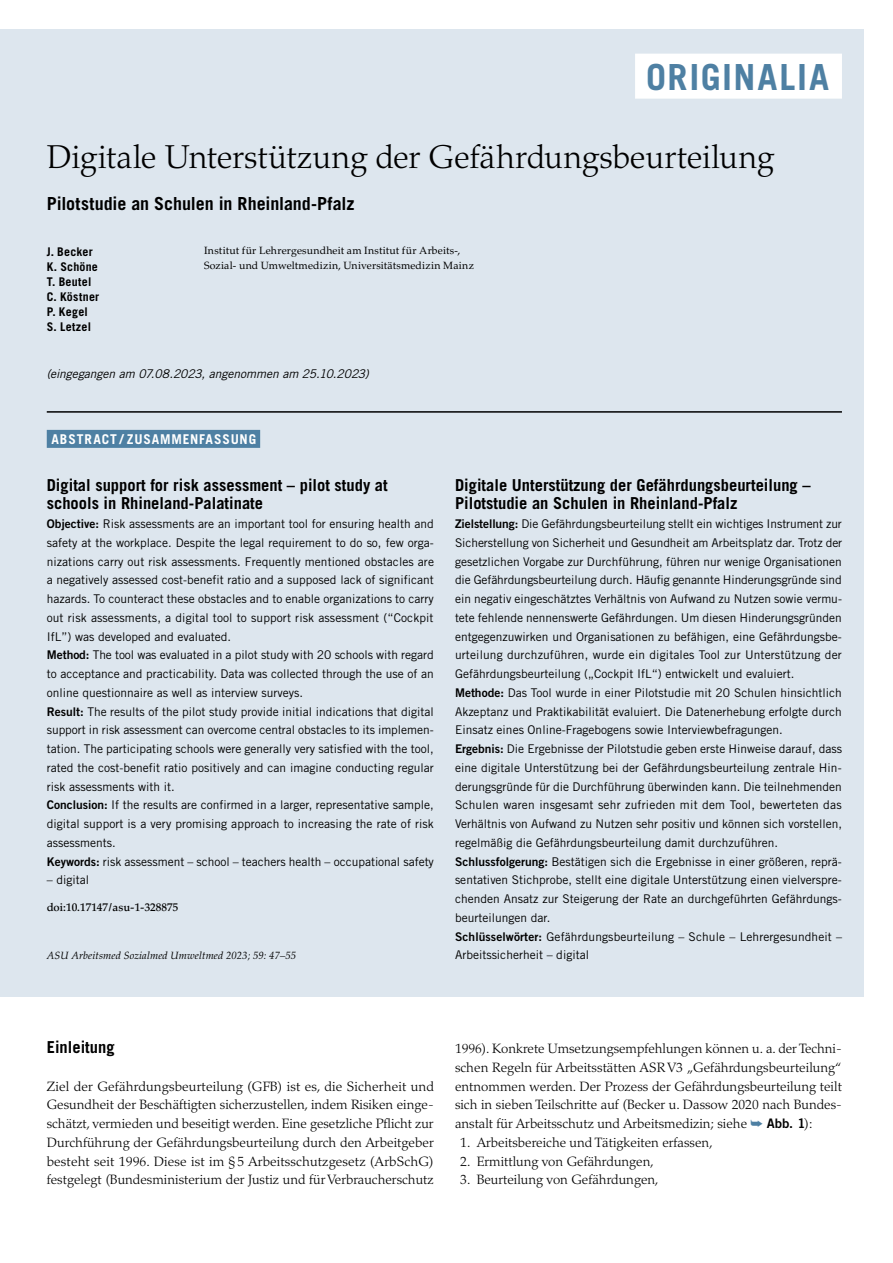
<style>
.page{position:relative;width:893px;height:1263px;background:#fff}
.page>*{position:absolute;margin:0;border:0;box-sizing:border-box;transform-origin:0 0}
.t1{font:700 36px "Trade Gothic LT Std";letter-spacing:.05em;color:#4e80a3}
.t2{font:300 33px "Palatino LT Std";letter-spacing:-.005em;color:#000}
.t3{font:700 18px "Trade Gothic LT Std";letter-spacing:-.005em;color:#000}
.t4{font:700 16.5px/18.8px "Trade Gothic LT Std";color:#000}
.t5{font:300 13.5px/18.8px "Palatino LT Std";color:#000;text-align:justify}
.t6{font:700 13.5px "Trade Gothic LT Std";letter-spacing:.065em;color:#fff}
.t7{font:12px/18.8px "Trade Gothic LT Std";color:#000}
.t8{font:700 12px/15px "Trade Gothic LT Std";letter-spacing:.015em;color:#000}
.t9{font:italic 12px "Trade Gothic LT Std";letter-spacing:-.005em;color:#000}
.t10{font:500 11.25px "Palatino LT Std";color:#000}
.t11{font:10.5px/15px "Palatino LT Std";letter-spacing:.02em;color:#000}
.t12{font:italic 10.5px "Palatino LT Std";letter-spacing:.01em;color:#000}
.s1{font-family:"Trade Gothic LT Std Bd 2"}
.s2{color:#4e80a3}
.s3{font-family:"Trade Gothic LT Std Bd 2";font-weight:400;font-size:13.2px}
</style>
<div class="page">
<div style="left:0;top:30px;width:863px;height:967px;background:#dde6ee"></div>
<hr style="left:47px;top:411px;width:795px;height:2px;background:#000">
<div style="left:47px;top:430px;width:213px;height:18px;background:#4e80a3"></div>
<div style="left:635px;top:54px;width:207px;height:45px;background:#fff"></div>
<h1 class="t1" style="left:646px;top:55px;width:185px">ORIGINALIA</h1>
<h2 class="t2" style="left:47px;top:137px;width:729px">Digitale Unterstützung der Gefährdungsbeurteilung</h2>
<h3 class="t3" style="left:47px;top:192px;width:309px">Pilotstudie an Schulen in Rheinland-Pfalz</h3>
<p class="t11" style="left:204px;top:244px;width:271px">Institut für Lehrergesundheit am Institut für Arbeits-,<br>Sozial- und Umweltmedizin, Universitätsmedizin Mainz</p>
<p class="t8" style="left:47px;top:244px;width:54px">J. Becker<br>K. Schöne<br>T. Beutel<br>C. Köstner<br>P. Kegel<br>S. Letzel</p>
<p class="t9" style="left:47px;top:366px;width:324px">(eingegangen am 07.08.2023, angenommen am 25.10.2023)</p>
<p class="t6" style="left:51px;top:431px;width:206px">ABSTRACT / ZUSAMMENFASSUNG</p>
<h3 class="t4" style="left:47px;top:475px;width:343px">Digital support for risk assessment – pilot study at schools in Rhineland-Palatinate</h3>
<p class="t7" style="left:47px;top:514px;width:389px"><span class="s1">Objective:</span> Risk assessments are an important tool for ensuring health and safety at the workplace. Despite the legal requirement to do so, few orga&shy;nizations carry out risk assessments. Frequently mentioned obstacles are a negatively assessed cost-benefit ratio and a supposed lack of significant hazards. To counteract these obstacles and to enable organizations to carry out risk assessments, a digital tool to support risk assessment (“Cockpit IfL”) was developed and evaluated.<br><span class="s1">Method:</span> The tool was evaluated in a pilot study with 20 schools with regard to acceptance and practicability. Data was collected through the use of an online questionnaire as well as interview surveys.<br><span class="s1">Result:</span> The results of the pilot study provide initial indications that digital support in risk assessment can overcome central obstacles to its implemen&shy;tation. The participating schools were generally very satisfied with the tool, rated the cost-benefit ratio positively and can imagine conducting regular risk assessments with it.<br><span class="s1">Conclusion:</span> If the results are confirmed in a larger, representative sample, digital support is a very promising approach to increasing the rate of risk assessments.<br><span class="s1">Keywords:</span> risk assessment – school – teachers health – occupational safety</p>
<p class="t7" style="left:47px;top:870px;width:44px">– digital</p>
<p class="t10" style="left:47px;top:900px;width:133px">doi:10.17147/asu-1-328875</p>
<p class="t12" style="left:47px;top:949px;width:251px">ASU Arbeitsmed Sozialmed Umweltmed 2023; 59: 47–55</p>
<h3 class="t4" style="left:455px;top:475px;width:357px">Digitale Unterstützung der Gefährdungsbeurteilung –<br>Pilotstudie an Schulen in Rheinland-Pfalz</h3>
<p class="t7" style="left:455px;top:514px;width:389px"><span class="s1">Zielstellung:</span> Die Gefährdungsbeurteilung stellt ein wichtiges Instrument zur Sicherstellung von Sicherheit und Gesundheit am Arbeitsplatz dar. Trotz der gesetzlichen Vorgabe zur Durchführung, führen nur wenige Organisationen die Gefährdungsbeurteilung durch. Häufig genannte Hinderungsgründe sind ein negativ eingeschätztes Verhältnis von Aufwand zu Nutzen sowie vermu&shy;tete fehlende nennenswerte Gefährdungen. Um diesen Hinderungsgründen entgegenzuwirken und Organisationen zu befähigen, eine Gefährdungsbe&shy;urteilung durchzuführen, wurde ein digitales Tool zur Unterstützung der Gefährdungsbeurteilung („Cockpit IfL“) entwickelt und evaluiert.<br><span class="s1">Methode:</span> Das Tool wurde in einer Pilotstudie mit 20 Schulen hinsichtlich Akzeptanz und Praktikabilität evaluiert. Die Datenerhebung erfolgte durch Einsatz eines Online-Fragebogens sowie Interviewbefragungen.<br><span class="s1">Ergebnis:</span> Die Ergebnisse der Pilotstudie geben erste Hinweise darauf, dass eine digitale Unterstützung bei der Gefährdungsbeurteilung zentrale Hin&shy;derungsgründe für die Durchführung überwinden kann. Die teilnehmenden Schulen waren insgesamt sehr zufrieden mit dem Tool, bewerteten das Verhältnis von Aufwand zu Nutzen sehr positiv und können sich vorstellen, regelmäßig die Gefährdungsbeurteilung damit durchzuführen.<br><span class="s1">Schlussfolgerung:</span> Bestätigen sich die Ergebnisse in einer größeren, reprä&shy;sentativen Stichprobe, stellt eine digitale Unterstützung einen vielverspre&shy;chenden Ansatz zur Steigerung der Rate an durchgeführten Gefährdungs&shy;beurteilungen dar.<br><span class="s1">Schlüsselwörter:</span> Gefährdungsbeurteilung – Schule – Lehrergesundheit – Arbeitssicherheit – digital</p>
<h3 class="t4" style="left:47px;top:1038px;width:69px">Einleitung</h3>
<p class="t5" style="left:47px;top:1077px;width:389px">Ziel der Gefährdungsbeurteilung (GFB) ist es, die Sicherheit und Gesundheit der Beschäftigten sicherzustellen, indem Risiken einge&shy;schätzt, vermieden und beseitigt werden. Eine gesetzliche Pflicht zur Durchführung der Gefährdungsbeurteilung durch den Arbeitgeber besteht seit 1996. Diese ist im § 5 Arbeitsschutzgesetz (ArbSchG) festgelegt (Bundesministerium der Justiz und für Verbraucherschutz</p>
<p class="t5" style="left:455px;top:1039px;width:388px">1996). Konkrete Umsetzungsempfehlungen können u. a. der Techni&shy;schen Regeln für Arbeitsstätten ASR V3 „Gefährdungsbeurteilung“ entnommen werden. Der Prozess der Gefährdungsbeurteilung teilt sich in sieben Teilschritte auf (Becker u. Dassow 2020 nach Bundes&shy;anstalt für Arbeitsschutz und Arbeitsmedizin; siehe <span class="s2">➥</span> <span class="s3">Abb. 1</span>):</p>
<p class="t5" style="left:460px;top:1133px;width:254px">1. Arbeitsbereiche und Tätigkeiten erfassen,</p>
<p class="t5" style="left:460px;top:1152px;width:195px">2. Ermittlung von Gefährdungen,</p>
<p class="t5" style="left:460px;top:1171px;width:200px">3. Beurteilung von Gefährdungen,</p>
</div>
